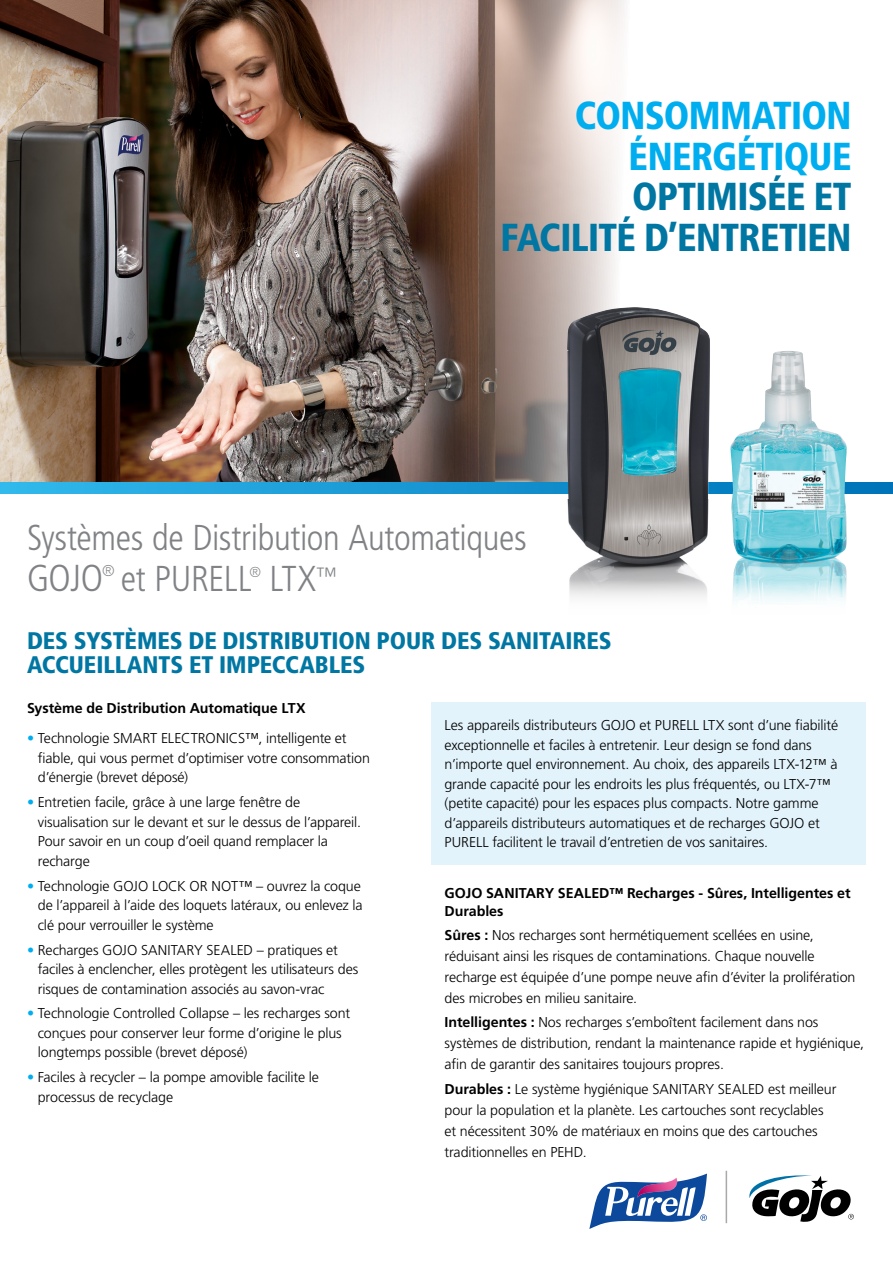
<style>
.page{position:relative;width:893px;height:1263px;background:#fff}
.page>*{position:absolute;margin:0;border:0;box-sizing:border-box;transform-origin:0 0}
.t1{font:900 condensed 39px/40.5px "Frutiger LT Std";letter-spacing:-.02em;color:#0076a3;text-align:right;scale:.96 1}
.t2{font:900 condensed 39px/40.5px "Frutiger LT Std";letter-spacing:-.015em;color:#00aeef;text-align:right;scale:.96 1}
.t3{font:300 condensed 37.5px "Frutiger LT Std";color:#808285}
.t4{font:300 condensed 36px "Frutiger LT Std";letter-spacing:-.01em;color:#808285}
.t5{font:900 condensed 24px/24px "Frutiger LT Std";letter-spacing:-.005em;color:#0076a3}
.t6{font:300 condensed 15.75px "Frutiger LT Std";color:#808285}
.t7{font:300 condensed 14.55px "Frutiger LT Std";color:#808285}
.t8{font:300 14.25px/19.5px "Frutiger LT Std";letter-spacing:-.01em;color:#000}
.t9{font:700 14.25px/18px "Frutiger LT Std";color:#000}
.s1{color:#00aeef}
.s2{font-weight:700}
</style>
<div class="page">
<img style="left:0;top:0;width:730px;height:483px">
<svg style="left:0;top:483px;width:893px;height:10px;background:#1d9dd7"></svg>
<hr style="left:726px;top:1171px;width:1px;height:52px;background:#a7a9ac">
<svg style="left:749px;top:1175px;width:105px;height:47px"></svg>
<svg style="left:589px;top:1173px;width:118px;height:56px"></svg>
<img style="left:733px;top:564px;width:114px;height:15px">
<img style="left:567px;top:307px;width:143px;height:192px">
<img style="left:567px;top:499px;width:142px;height:80px">
<svg style="left:569px;top:579px;width:278px;height:24px"></svg>
<img style="left:730px;top:351px;width:117px;height:213px">
<div style="left:432px;top:702px;width:434px;height:162px;background:#e3f3fb"></div>
<h1 class="t2" style="left:575px;top:95px;width:290px">CONSOMMATION<br>ÉNERGÉTIQUE</h1>
<h1 class="t1" style="left:500px;top:176px;width:367px">OPTIMISÉE ET<br>FACILITÉ D’ENTRETIEN</h1>
<h3 class="t4" style="left:27px;top:517px;width:501px">Systèmes de Distribution Automatiques</h3>
<h2 class="t3" style="left:27px;top:557px;width:78px">GOJO</h2>
<p class="t6" style="left:102px;top:561px;width:14px">®</p>
<h3 class="t4" style="left:121px;top:559px;width:132px">et PURELL</h3>
<p class="t7" style="left:249px;top:564px;width:13px">®</p>
<h3 class="t4" style="left:270px;top:559px;width:70px">LTX<sup>™</sup></h3>
<h3 class="t5" style="left:27px;top:628px;width:586px">DES SYSTÈMES DE DISTRIBUTION POUR DES SANITAIRES<br>ACCUEILLANTS ET IMPECCABLES</h3>
<p class="t9" style="left:27px;top:699px;width:280px">Système de Distribution Automatique LTX</p>
<p class="t8" style="left:38px;top:729px;width:334px;text-indent:-11px"><span class="s1">•</span> Technologie SMART ELECTRONICS™, intelligente et fiable, qui vous permet d’optimiser votre consommation d’énergie (brevet déposé)</p>
<p class="t8" style="left:38px;top:793px;width:325px;text-indent:-11px"><span class="s1">•</span> Entretien facile, grâce à une large fenêtre de visualisation sur le devant et sur le dessus de l’appareil.<br>Pour savoir en un coup d’oeil quand remplacer la recharge</p>
<p class="t8" style="left:38px;top:876px;width:326px;text-indent:-11px"><span class="s1">•</span> Technologie GOJO LOCK OR NOT™ – ouvrez la coque de l’appareil à l’aide des loquets latéraux, ou enlevez la clé pour verrouiller le système</p>
<p class="t8" style="left:38px;top:940px;width:322px;text-indent:-11px"><span class="s1">•</span> Recharges GOJO SANITARY SEALED – pratiques et faciles à enclencher, elles protègent les utilisateurs des risques de contamination associés au savon-vrac</p>
<p class="t8" style="left:38px;top:1004px;width:314px;text-indent:-11px"><span class="s1">•</span> Technologie Controlled Collapse – les recharges sont conçues pour conserver leur forme d’origine le plus longtemps possible (brevet déposé)</p>
<p class="t8" style="left:38px;top:1068px;width:283px;text-indent:-11px"><span class="s1">•</span> Faciles à recycler – la pompe amovible facilite le processus de recyclage</p>
<p class="t8" style="left:445px;top:716px;width:395px">Les appareils distributeurs GOJO et PURELL LTX sont d’une fiabilité exceptionnelle et faciles à entretenir. Leur design se fond dans n’importe quel environnement. Au choix, des appareils LTX-12™ à grande capacité pour les endroits les plus fréquentés, ou LTX-7™ (petite capacité) pour les espaces plus compacts. Notre gamme d’appareils distributeurs automatiques et de recharges GOJO et PURELL facilitent le travail d’entretien de vos sanitaires.</p>
<p class="t9" style="left:445px;top:884px;width:407px">GOJO SANITARY SEALED™ Recharges - Sûres, Intelligentes et<br>Durables</p>
<p class="t8" style="left:445px;top:925px;width:412px;line-height:21px"><span class="s2">Sûres :</span> Nos recharges sont hermétiquement scellées en usine, réduisant ainsi les risques de contaminations. Chaque nouvelle recharge est équipée d’une pompe neuve afin d’éviter la prolifération des microbes en milieu sanitaire.</p>
<p class="t8" style="left:445px;top:1012px;width:421px;line-height:21px"><span class="s2">Intelligentes :</span> Nos recharges s’emboîtent facilement dans nos systèmes de distribution, rendant la maintenance rapide et hygiénique, afin de garantir des sanitaires toujours propres.</p>
<p class="t8" style="left:445px;top:1078px;width:393px;line-height:21px"><span class="s2">Durables :</span> Le système hygiénique SANITARY SEALED est meilleur pour la population et la planète. Les cartouches sont recyclables et nécessitent 30% de matériaux en moins que des cartouches traditionnelles en PEHD.</p>
</div>
